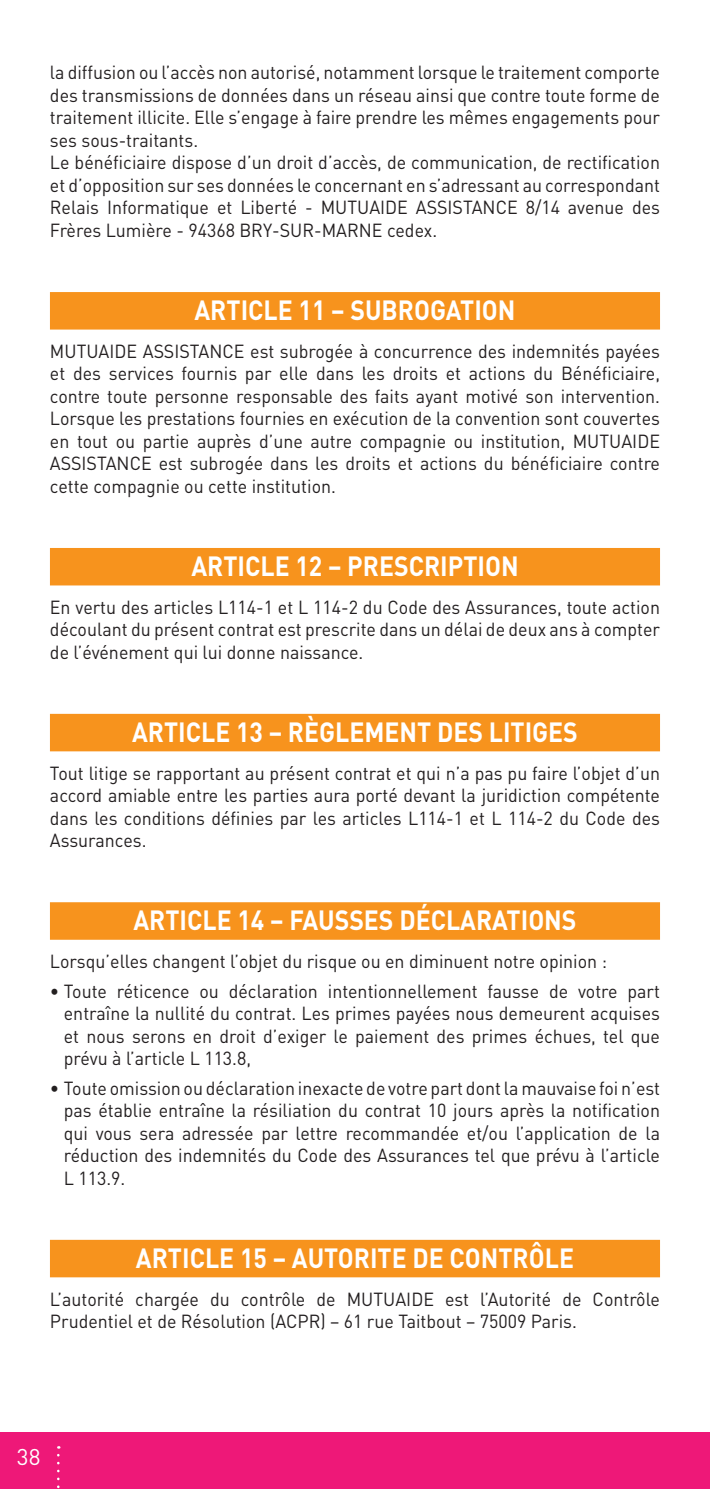
<style>
.page{position:relative;width:710px;height:1489px;background:#fff}
.page>*{position:absolute;margin:0;border:0;box-sizing:border-box;transform-origin:0 0}
.t1{font:700 27.5px "DIN";color:#fff;scale:.9 1}
.t2{font:22.5px "DIN";color:#fff}
.t3{font:18.75px/22.5px "DIN";color:#231f20;text-align:justify;scale:.95 1}
</style>
<div class="page">
<div style="left:50px;top:292px;width:609px;height:38px;background:#f7931d"></div>
<div style="left:50px;top:548px;width:609px;height:37px;background:#f7931d"></div>
<div style="left:50px;top:714px;width:609px;height:37px;background:#f7931d"></div>
<div style="left:50px;top:902px;width:609px;height:38px;background:#f7931d"></div>
<div style="left:50px;top:1240px;width:609px;height:37px;background:#f7931d"></div>
<div style="left:0;top:1432px;width:709px;height:57px;background:#ee1878"></div>
<svg style="left:57px;top:1455px;width:2px;height:34px"></svg>
<p class="t3" style="left:50px;top:61px;width:643px;text-align:left">la diffusion ou l’accès non autorisé, notamment lorsque le traitement comporte des transmissions de données dans un réseau ainsi que contre toute forme de traitement illicite. Elle s’engage à faire prendre les mêmes engagements pour ses sous-traitants.<br>Le bénéficiaire dispose d’un droit d’accès, de communication, de rectification et d’opposition sur ses données le concernant en s’adressant au correspondant Relais Informatique et Liberté - MUTUAIDE ASSISTANCE 8/14 avenue des Frères Lumière - 94368 BRY-SUR-MARNE cedex.</p>
<h1 class="t1" style="left:194px;top:292px;width:358px">ARTICLE 11 – SUBROGATION</h1>
<p class="t3" style="left:50px;top:339px;width:643px">MUTUAIDE ASSISTANCE est subrogée à concurrence des indemnités payées et des services fournis par elle dans les droits et actions du Bénéficiaire, contre toute personne responsable des faits ayant motivé son intervention.<br>Lorsque les prestations fournies en exécution de la convention sont couvertes en tout ou partie auprès d’une autre compagnie ou institution, MUTUAIDE ASSISTANCE est subrogée dans les droits et actions du bénéficiaire contre cette compagnie ou cette institution.</p>
<h1 class="t1" style="left:191px;top:548px;width:365px">ARTICLE 12 – PRESCRIPTION</h1>
<p class="t3" style="left:50px;top:595px;width:643px">En vertu des articles L114-1 et L 114-2 du Code des Assurances, toute action découlant du présent contrat est prescrite dans un délai de deux ans à compter de l’événement qui lui donne naissance.</p>
<h1 class="t1" style="left:132px;top:714px;width:496px">ARTICLE 13 – RÈGLEMENT DES LITIGES</h1>
<p class="t3" style="left:50px;top:761px;width:643px">Tout litige se rapportant au présent contrat et qui n’a pas pu faire l’objet d’un accord amiable entre les parties aura porté devant la juridiction compétente dans les conditions définies par les articles L114-1 et L 114-2 du Code des Assurances.</p>
<h1 class="t1" style="left:133px;top:902px;width:493px">ARTICLE 14 – FAUSSES DÉCLARATIONS</h1>
<p class="t3" style="left:50px;top:949px;width:587px">Lorsqu’elles changent l’objet du risque ou en diminuent notre opinion :</p>
<p class="t3" style="left:64px;top:979px;width:628px;text-indent:-14px">• Toute réticence ou déclaration intentionnellement fausse de votre part entraîne la nullité du contrat. Les primes payées nous demeurent acquises et nous serons en droit d’exiger le paiement des primes échues, tel que prévu à l’article L 113.8,</p>
<p class="t3" style="left:64px;top:1076px;width:628px;text-indent:-14px">• Toute omission ou déclaration inexacte de votre part dont la mauvaise foi n’est pas établie entraîne la résiliation du contrat 10 jours après la notification qui vous sera adressée par lettre recommandée et/ou l’application de la réduction des indemnités du Code des Assurances tel que prévu à l’article L 113.9.</p>
<h1 class="t1" style="left:136px;top:1240px;width:488px">ARTICLE 15 – AUTORITE DE CONTRÔLE</h1>
<p class="t3" style="left:50px;top:1287px;width:643px">L’autorité chargée du contrôle de MUTUAIDE est l’Autorité de Contrôle<br>Prudentiel et de Résolution (ACPR) – 61 rue Taitbout – 75009 Paris.</p>
<p class="t2" style="left:17px;top:1443px;width:25px">38</p>
</div>
